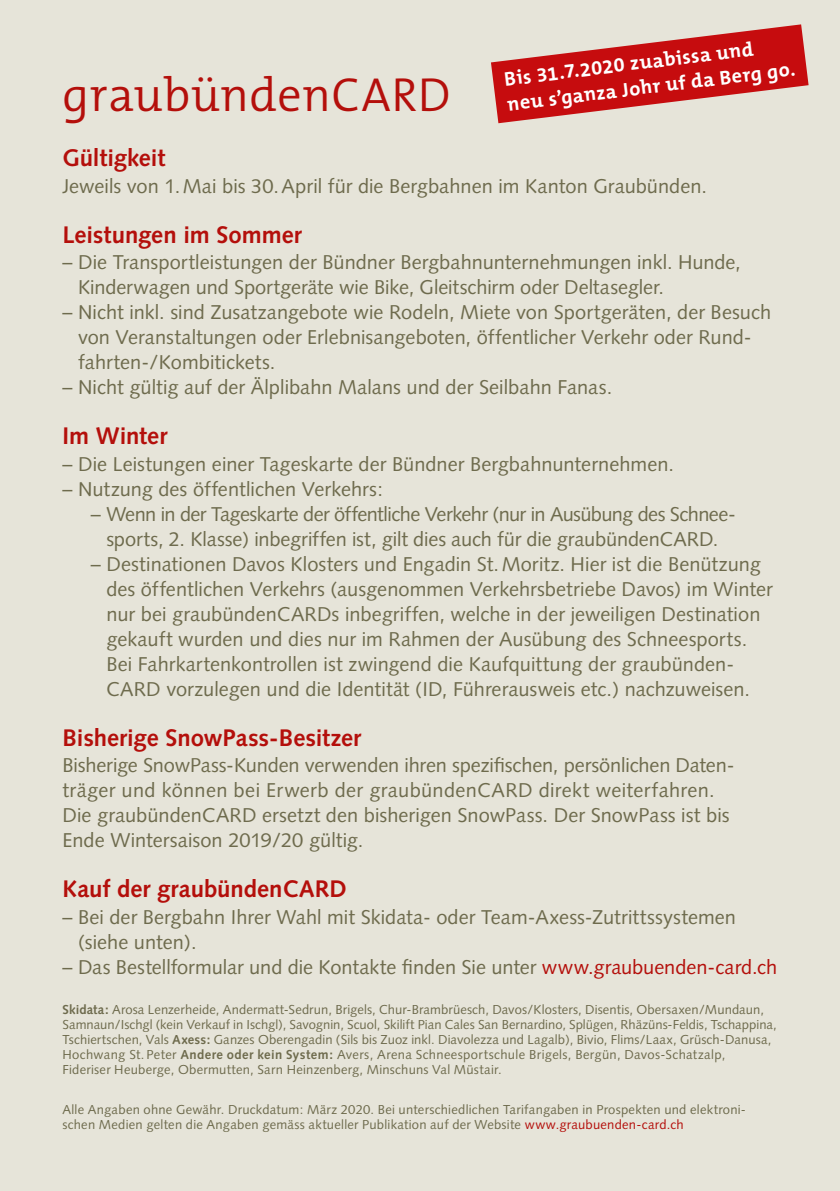
<style>
.page{position:relative;width:840px;height:1191px;background:#fff}
.page>*{position:absolute;margin:0;border:0;box-sizing:border-box;transform-origin:0 0}
.t1{font:300 48px "The Mix B4";letter-spacing:.01em;color:#b40f0b}
.t2{font:700 24px "Syntax";letter-spacing:-.005em;color:#b40f0b}
.t3{font:20px/25px "Syntax";color:#6e6b4d}
.t4{font:700 20px/25px "The Mix B7";color:#fff}
.t5{font:13px/15px "Syntax";letter-spacing:.015em;color:#6e6b4d}
.s1{color:#b40f0b}
.s2{font-weight:700}
</style>
<div class="page">
<div style="left:0;top:0;width:839px;height:1191px;background:#e6e4d9"></div>
<svg style="left:491px;top:24px;width:317px;height:99px"></svg>
<p class="t4" style="left:502px;top:67px;width:291px;rotate:-7deg">Bis 31.7.2020 zuabissa und neu s’ganza Johr uf da Berg go.</p>
<h1 class="t1" style="left:62px;top:70px;width:389px">graubündenCARD</h1>
<p class="t2" style="left:62px;top:144px;width:104px">Gültigkeit</p>
<p class="t3" style="left:62px;top:173px;width:645px">Jeweils von 1.Mai bis 30.April für die Bergbahnen im Kanton Graubünden.</p>
<p class="t2" style="left:62px;top:220px;width:241px">Leistungen im Sommer</p>
<p class="t3" style="left:78px;top:250px;width:664px;text-indent:-16px">– Die Transportleistungen der Bündner Bergbahnunternehmungen inkl. Hunde,<br>Kinderwagen und Sportgeräte wie Bike, Gleitschirm oder Deltasegler.</p>
<p class="t3" style="left:78px;top:300px;width:694px;text-indent:-16px">– Nicht inkl. sind Zusatzangebote wie Rodeln, Miete von Sportgeräten, der Besuch von Veranstaltungen oder Erlebnisangeboten, öffentlicher Verkehr oder Rund&shy;fahrten-/Kombitickets.</p>
<p class="t3" style="left:62px;top:375px;width:551px">– Nicht gültig auf der Älplibahn Malans und der Seilbahn Fanas.</p>
<p class="t2" style="left:62px;top:422px;width:106px">Im Winter</p>
<p class="t3" style="left:62px;top:451px;width:612px">– Die Leistungen einer Tageskarte der Bündner Bergbahnunternehmen.</p>
<p class="t3" style="left:62px;top:476px;width:322px">– Nutzung des öffentlichen Verkehrs:</p>
<p class="t3" style="left:91px;top:501px;width:646px;text-align:center">– Wenn in der Tageskarte der öffentliche Verkehr (nur in Ausübung des Schnee&shy;sports, 2. Klasse) inbegriffen ist, gilt dies auch für die graubündenCARD.</p>
<p class="t3" style="left:106px;top:551px;width:667px;text-indent:-16px">– Destinationen Davos Klosters und Engadin St.Moritz. Hier ist die Benützung des öffentlichen Verkehrs (ausgenommen Verkehrsbetriebe Davos) im Winter nur bei graubündenCARDs inbegriffen, welche in der jeweiligen Destination gekauft wurden und dies nur im Rahmen der Ausübung des Schneesports.<br>Bei Fahrkartenkontrollen ist zwingend die Kaufquittung der graubünden-CARD vorzulegen und die Identität (ID, Führerausweis etc.) nachzuweisen.</p>
<p class="t2" style="left:62px;top:723px;width:300px">Bisherige SnowPass-Besitzer</p>
<p class="t3" style="left:62px;top:752px;width:673px">Bisherige SnowPass-Kunden verwenden ihren spezifischen, persönlichen Daten&shy;träger und können bei Erwerb der graubündenCARD direkt weiterfahren.<br>Die graubündenCARD ersetzt den bisherigen SnowPass. Der SnowPass ist bis Ende Wintersaison 2019/20 gültig.</p>
<p class="t2" style="left:62px;top:875px;width:286px">Kauf der graubündenCARD</p>
<p class="t3" style="left:78px;top:904px;width:659px;text-indent:-16px">– Bei der Bergbahn Ihrer Wahl mit Skidata- oder Team-Axess-Zutrittssystemen (siehe unten).</p>
<p class="t3" style="left:62px;top:954px;width:716px">– Das Bestellformular und die Kontakte finden Sie unter <span class="s1">www.graubuenden-card.ch</span></p>
<p class="t5" style="left:62px;top:1001px;width:715px"><span class="s2">Skidata:</span> Arosa Lenzerheide, Andermatt-Sedrun, Brigels, Chur-Brambrüesch, Davos/Klosters, Disentis, Obersaxen/Mundaun, Samnaun/Ischgl (kein Verkauf in Ischgl), Savognin, Scuol, Skilift Pian Cales San Bernardino, Splügen, Rhäzüns-Feldis, Tschappina, Tschiertschen, Vals <span class="s2">Axess:</span> Ganzes Oberengadin (Sils bis Zuoz inkl. Diavolezza und Lagalb), Bivio, Flims/Laax, Grüsch-Danusa, Hochwang St. Peter <span class="s2">Andere oder kein System:</span> Avers, Arena Schneesportschule Brigels, Bergün, Davos-Schatzalp, Fideriser Heuberge, Obermutten, Sarn Heinzenberg, Minschuns Val Müstair.</p>
<p class="t5" style="left:62px;top:1101px;width:684px">Alle Angaben ohne Gewähr. Druckdatum: März 2020. Bei unterschiedlichen Tarifangaben in Prospekten und elektroni&shy;schen Medien gelten die Angaben gemäss aktueller Publikation auf der Website <span class="s1">www.graubuenden-card.ch</span></p>
</div>
